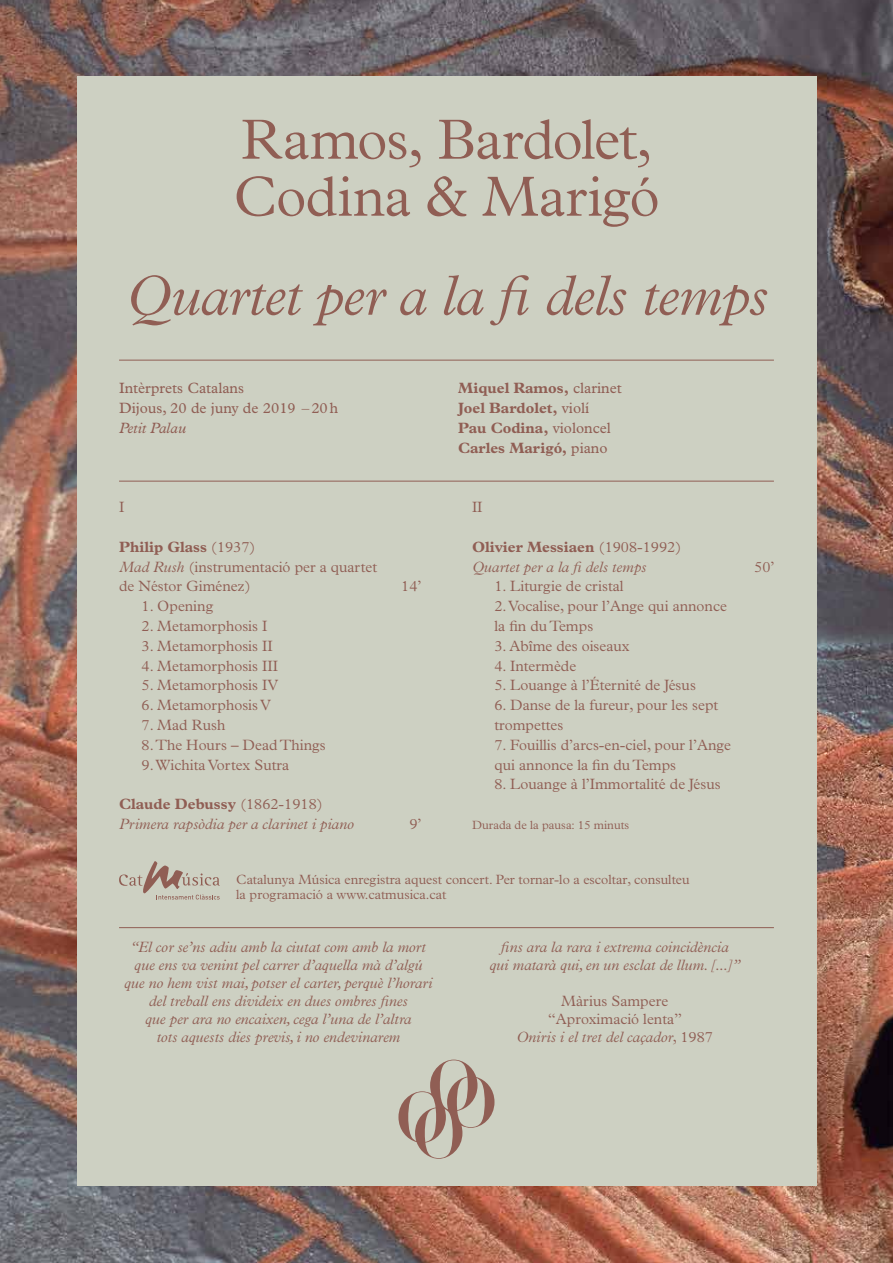
<style>
.page{position:relative;width:893px;height:1263px;background:#fff}
.page>*{position:absolute;margin:0;border:0;box-sizing:border-box;transform-origin:0 0}
.t1{font:300 57px/57px "Plantin Std";letter-spacing:-.015em;color:#905e54}
.t2{font:italic 300 57px "Plantin Std";letter-spacing:-.01em;color:#905e54}
.t3{font:300 15px/19.8px "Plantin Std";color:#905e54}
.t4{font:italic 300 15px/18px "Plantin Std";color:#905e54}
.t5{font:700 15px/19.8px "Plantin Std";color:#905e54}
.t6{font:15px/19.8px "Plantin Std";color:#905e54}
.t7{font:italic 15px "Plantin Std";color:#905e54}
.t8{font:300 15px "Plantin Std";color:#905e54}
.t9{font:300 13.5px/15px "Plantin Std";color:#905e54}
.t10{font:300 12px "Plantin Std";color:#905e54}
.s1{font-weight:400}
.s2{font-weight:700}
.s3{font-style:italic}
.s4{font-weight:700;font-style:normal}
.s5{font-style:normal}
</style>
<div class="page">
<img style="left:0;top:0;width:893px;height:1263px">
<div style="left:77px;top:77px;width:739px;height:1109px;background:#cdd0c2"></div>
<svg style="left:398px;top:1059px;width:96px;height:100px"></svg>
<hr style="left:119px;top:360px;width:655px;height:1px;background:#905e54">
<hr style="left:119px;top:481px;width:655px;height:1px;background:#905e54">
<hr style="left:119px;top:927px;width:655px;height:1px;background:#905e54">
<svg style="left:119px;top:861px;width:101px;height:38px"></svg>
<h1 class="t1" style="left:233px;top:111px;width:428px">Ramos, Bardolet,<br>Codina &amp; Marigó</h1>
<h1 class="t2" style="left:125px;top:264px;width:644px">Quartet per a la fi dels temps</h1>
<p class="t6" style="left:119px;top:379px;width:221px">Intèrprets Catalans<br>Dijous, 20 de juny de 2019 –20h</p>
<p class="t7" style="left:119px;top:419px;width:68px">Petit Palau</p>
<p class="t5" style="left:458px;top:378px;width:165px">Miquel Ramos, <span class="s1">clarinet<br></span>Joel Bardolet, <span class="s1">violí<br></span>Pau Codina, <span class="s1">violoncel<br></span>Carles Marigó, <span class="s1">piano</span></p>
<p class="t8" style="left:119px;top:498px;width:7px">I</p>
<p class="t3" style="left:119px;top:537px;width:259px"><span class="s2">Philip Glass</span> (1937)<br><span class="s3">Mad Rush</span> (instrumentació per a quartet de Néstor Giménez)</p>
<p class="t3" style="left:142px;top:596px;width:73px">1. Opening</p>
<p class="t3" style="left:142px;top:616px;width:127px">2. Metamorphosis I</p>
<p class="t3" style="left:142px;top:636px;width:133px">3. Metamorphosis II</p>
<p class="t3" style="left:142px;top:656px;width:138px">4. Metamorphosis III</p>
<p class="t3" style="left:142px;top:675px;width:138px">5. Metamorphosis IV</p>
<p class="t3" style="left:142px;top:695px;width:131px">6. Metamorphosis V</p>
<p class="t3" style="left:142px;top:715px;width:85px">7. Mad Rush</p>
<p class="t3" style="left:142px;top:735px;width:186px">8. The Hours – Dead Things</p>
<p class="t3" style="left:142px;top:755px;width:149px">9. Wichita Vortex Sutra</p>
<p class="t4" style="left:119px;top:795px;width:236px;line-height:19.8px"><span class="s4">Claude Debussy</span> <span class="s5">(1862-1918)<br></span>Primera rapsòdia per a clarinet i piano</p>
<p class="t3" style="left:401px;top:576px;width:22px">14’</p>
<p class="t3" style="left:409px;top:814px;width:14px">9’</p>
<p class="t8" style="left:472px;top:498px;width:12px">II</p>
<p class="t4" style="left:472px;top:537px;width:211px;line-height:19.8px"><span class="s4">Olivier Messiaen</span> <span class="s5">(1908-1992)<br></span>Quartet per a la fi dels temps</p>
<p class="t3" style="left:494px;top:576px;width:131px">1. Liturgie de cristal</p>
<p class="t3" style="left:494px;top:596px;width:234px">2. Vocalise, pour l’Ange qui annonce la fin du Temps</p>
<p class="t3" style="left:494px;top:636px;width:137px">3. Abîme des oiseaux</p>
<p class="t3" style="left:494px;top:656px;width:83px">4. Intermède</p>
<p class="t3" style="left:494px;top:675px;width:203px">5. Louange à l’Éternité de Jésus</p>
<p class="t3" style="left:494px;top:695px;width:225px">6. Danse de la fureur, pour les sept trompettes</p>
<p class="t3" style="left:494px;top:735px;width:238px">7. Fouillis d’arcs-en-ciel, pour l’Ange qui annonce la fin du Temps</p>
<p class="t3" style="left:494px;top:774px;width:228px">8. Louange à l’Immortalité de Jésus</p>
<p class="t10" style="left:472px;top:818px;width:159px">Durada de la pausa: 15 minuts</p>
<p class="t3" style="left:754px;top:557px;width:22px">50’</p>
<p class="t9" style="left:236px;top:871px;width:455px">Catalunya Música enregistra aquest concert. Per tornar-lo a escoltar, consulteu la programació a www.catmusica.cat</p>
<p class="t4" style="left:124px;top:938px;width:310px;text-align:center">“El cor se’ns adiu amb la ciutat com amb la mort que ens va venint pel carrer d’aquella mà d’algú que no hem vist mai, potser el carter, perquè l’horari del treball ens divideix en dues ombres fines<br>que per ara no encaixen, cega l’una de l’altra<br>tots aquests dies previs, i no endevinarem</p>
<p class="t4" style="left:489px;top:938px;width:252px;text-align:center">fins ara la rara i extrema coincidència<br>qui matarà qui, en un esclat de llum. [...]”</p>
<p class="t3" style="left:516px;top:992px;width:198px;line-height:18px;text-align:center">Màrius Sampere “Aproximació lenta”<br><span class="s3">Oniris i el tret del caçador</span>, 1987</p>
</div>
